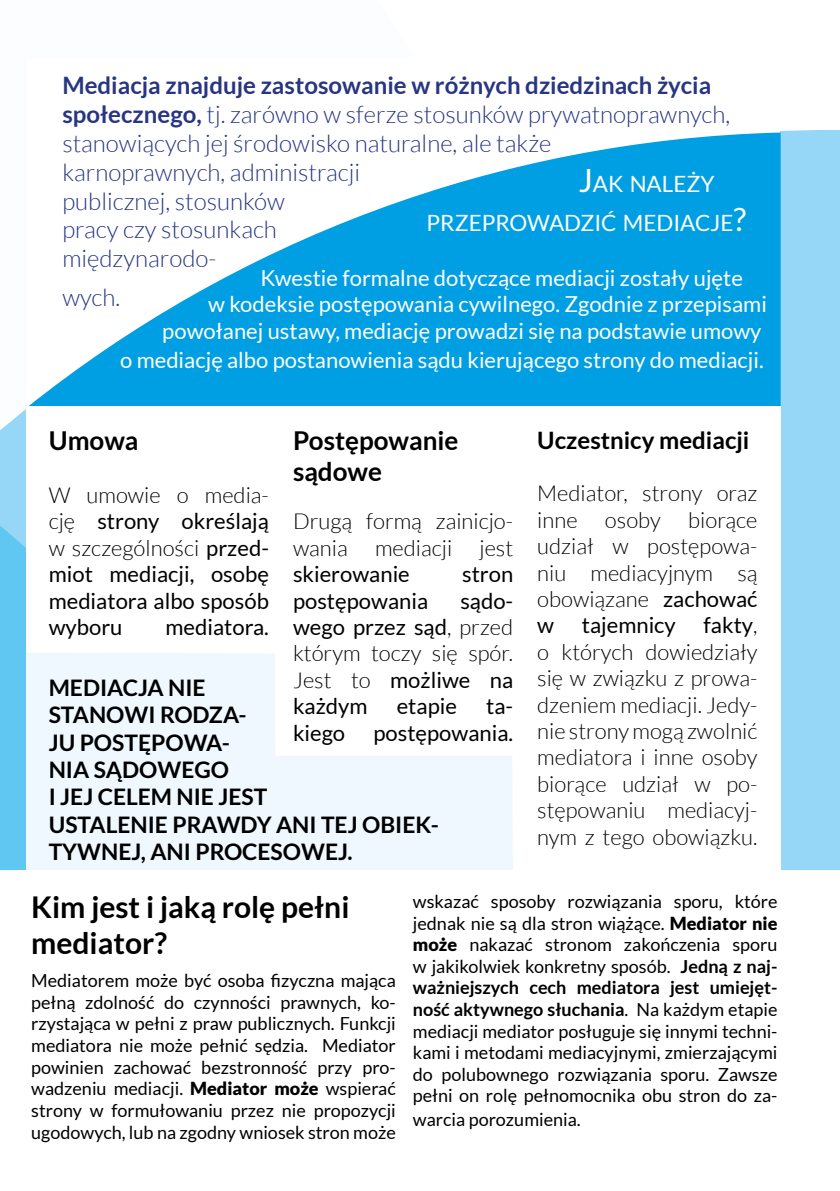
<style>
.page{position:relative;width:840px;height:1191px;background:#fff}
.page>*{position:absolute;margin:0;border:0;box-sizing:border-box;transform-origin:0 0}
.t1{font:700 30px/36px "Lato";color:#000}
.t2{font:700 26px/31.2px "Lato";color:#000}
.t3{font:300 24px/28.8px "Lato";color:#283583}
.t4{font:700 24px "Lato";color:#000}
.t5{font:700 22.8px/27.4px "Lato";color:#000}
.t6{font:22.4px/38.4px "Lato";color:#fff}
.t7{font:300 22px/26.4px "Lato";color:#000;text-align:justify}
.t8{font:22px/26.4px "Lato";color:#000;text-align:justify}
.t9{font:22px "Lato";color:#fff}
.t10{font:18px/21.6px "Lato";color:#000;text-align:justify}
.s1{font-weight:700}
.s2{font-size:32px}
.s3{font-weight:400}
.s4{font-weight:300}
.s5{font-weight:900}
</style>
<div class="page">
<div style="left:780px;top:130px;width:59px;height:740px;background:#96d6f7"></div>
<svg style="left:0;top:409px;width:26px;height:461px;background:#71cbf3"></svg>
<svg style="left:29px;top:132px;width:751px;height:274px;fill:#009fe3"></svg>
<svg style="left:26px;top:653px;width:487px;height:217px;fill:#eef8fe"></svg>
<p class="t3" style="left:62px;top:71px;width:668px"><span class="s1">Mediacja znajduje zastosowanie w różnych dziedzinach życia społecznego,</span> tj. zarówno w sferze stosunków prywatnoprawnych, stanowiących jej środowisko naturalne, ale także<br>karnoprawnych, administracji<br>publicznej, stosunków<br>pracy czy stosunkach<br>międzynarodo-</p>
<p class="t3" style="left:62px;top:283px;width:59px">wych.</p>
<p class="t6" style="left:426px;top:165px;width:321px;text-indent:152px"><span class="s2">J</span>AK NALEŻY<br>PRZEPROWADZIĆ MEDIACJE<span class="s2">?</span></p>
<p class="t9" style="left:260px;top:266px;width:483px">Kwestie formalne dotyczące mediacji zostały ujęte</p>
<p class="t9" style="left:208px;top:292px;width:560px">w kodeksie postępowania cywilnego. Zgodnie z przepisami</p>
<p class="t9" style="left:162px;top:318px;width:600px">powołanej ustawy, mediację prowadzi się na podstawie umowy</p>
<p class="t9" style="left:120px;top:347px;width:644px">o mediację albo postanowienia sądu kierującego strony do mediacji.</p>
<p class="t4" style="left:537px;top:426px;width:213px">Uczestnicy mediacji</p>
<p class="t7" style="left:537px;top:480px;width:222px">Mediator, strony oraz inne osoby biorące udział w postępowa&shy;niu mediacyjnym są obowiązane <span class="s3">zachować w</span></p>
<p class="t2" style="left:293px;top:425px;width:167px">Postępowanie sądowe</p>
<p class="t7" style="left:293px;top:508px;width:221px">Drugą formą zainicjo&shy;wania mediacji jest <span class="s3">skierowanie</span></p>
<p class="t2" style="left:49px;top:425px;width:91px">Umowa</p>
<p class="t8" style="left:49px;top:481px;width:222px"><span class="s4">W umowie o media&shy;cję</span> strony określają <span class="s4">w szczególności</span> przed&shy;miot mediacji, osobę mediatora albo sposób wyboru</p>
<p class="t8" style="left:462px;top:561px;width:53px">stron</p>
<p class="t8" style="left:293px;top:587px;width:222px;text-indent:167px">sądo&shy;wego przez sąd<span class="s4">, przed którym toczy się spór.<br>Jest to</span> możliwe na każdym</p>
<p class="t8" style="left:293px;top:587px;width:137px">postępowania</p>
<p class="t7" style="left:537px;top:612px;width:222px;text-indent:166px"><span class="s3">fakty</span>, o których dowiedziały się w związku z prowa&shy;dzeniem mediacji. Jedy&shy;nie strony mogą zwolnić mediatora i inne osoby biorące udział w po&shy;stępowaniu mediacyj&shy;nym z tego obowiązku.</p>
<p class="t8" style="left:581px;top:612px;width:95px">tajemnicy</p>
<p class="t8" style="left:165px;top:613px;width:105px">mediatora.</p>
<p class="t5" style="left:49px;top:673px;width:391px">MEDIACJA NIE<br>STANOWI RODZA-<br>JU POSTĘPOWA-<br>NIA SĄDOWEGO<br>I JEJ CELEM NIE JEST<br>USTALENIE PRAWDY ANI TEJ OBIEK-<br>TYWNEJ, ANI PROCESOWEJ.</p>
<p class="t1" style="left:31px;top:888px;width:319px">Kim jest i jaką rolę pełni mediator?</p>
<p class="t10" style="left:31px;top:969px;width:366px">Mediatorem może być osoba fizyczna mająca pełną zdolność do czynności prawnych, ko&shy;rzystająca w pełni z praw publicznych. Funkcji mediatora nie może pełnić sędzia. Mediator powinien zachować bezstronność przy pro&shy;wadzeniu mediacji. <span class="s5">Mediator może</span> wspierać strony w formułowaniu przez nie propozycji ugodowych, lub na zgodny wniosek stron może</p>
<p class="t8" style="left:396px;top:693px;width:62px">etapie</p>
<p class="t8" style="left:486px;top:693px;width:28px">ta-</p>
<p class="t8" style="left:293px;top:719px;width:54px">kiego</p>
<p class="t8" style="left:373px;top:719px;width:141px">postępowania.</p>
<p class="t10" style="left:412px;top:890px;width:366px">wskazać sposoby rozwiązania sporu, które jednak nie są dla stron wiążące. <span class="s5">Mediator nie może</span> nakazać stronom zakończenia sporu w jakikolwiek konkretny sposób. <span class="s1">Jedną z naj&shy;ważniejszych cech mediatora jest umiejęt&shy;ność aktywnego słuchania</span>. Na każdym etapie mediacji mediator posługuje się innymi techni&shy;kami i metodami mediacyjnymi, zmierzającymi do polubownego rozwiązania sporu. Zawsze pełni on rolę pełnomocnika obu stron do za-</p>
<p class="t10" style="left:412px;top:1109px;width:169px">warcia porozumienia.</p>
</div>
